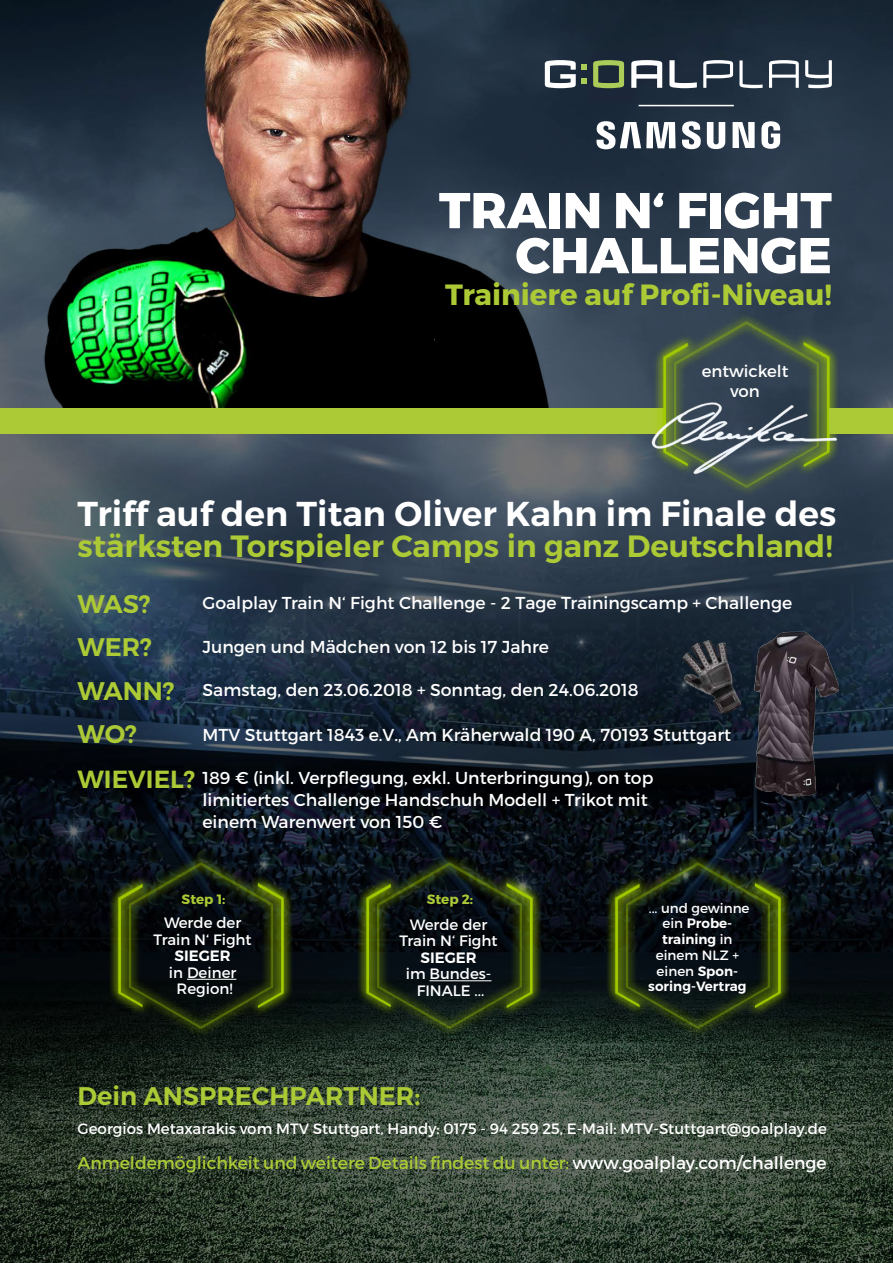
<style>
.page{position:relative;width:893px;height:1263px;background:#fff}
.page>*{position:absolute;margin:0;border:0;box-sizing:border-box;transform-origin:0 0}
.t1{font:800 50.25px/45px "Montserrat";color:#fff;text-align:right}
.t2{font:600 34.5px "Montserrat";color:#fff}
.t3{font:600 30.75px "Montserrat";color:#acca35}
.t4{font:700 29.25px "Montserrat";color:#acca35}
.t5{font:600 25.5px/43.5px "Montserrat";color:#acca35}
.t6{font:600 24.75px "Montserrat";color:#acca35}
.t7{font:17.25px/21.8px "Montserrat";color:#fff}
.t8{font:17.25px "Montserrat";color:#acca35}
.t9{font:16.5px/19.8px "Montserrat";color:#fff;text-align:center}
.t10{font:15px/16.5px "Montserrat";color:#fff;text-align:center}
.t11{font:600 15px "Montserrat";color:#fff}
.t12{font:600 13.5px/15.8px "Montserrat";color:#fff;text-align:center}
.t13{font:700 13.5px "Montserrat";color:#acca35}
.s1{font-weight:400}
.s2{color:#fff}
</style>
<div class="page">
<img style="left:0;top:0;width:893px;height:1263px">
<img style="left:31px;top:0;width:577px;height:408px">
<svg style="left:582px;top:65px;width:5px;height:5px"></svg>
<svg style="left:582px;top:79px;width:5px;height:5px"></svg>
<svg style="left:593px;top:60px;width:31px;height:28px"></svg>
<svg style="left:631px;top:60px;width:31px;height:28px"></svg>
<svg style="left:545px;top:60px;width:31px;height:28px"></svg>
<svg style="left:769px;top:60px;width:30px;height:28px"></svg>
<svg style="left:739px;top:60px;width:24px;height:28px"></svg>
<svg style="left:805px;top:60px;width:27px;height:28px"></svg>
<svg style="left:703px;top:60px;width:30px;height:28px"></svg>
<svg style="left:669px;top:60px;width:28px;height:28px"></svg>
<div style="left:371px;top:322px;width:63px;height:64px;background:#000"></div>
<svg style="left:596px;top:121px;width:184px;height:28px"></svg>
<hr style="left:639px;top:105px;width:95px;height:1px;background:#fff">
<div style="left:0;top:408px;width:664px;height:26px;background:#acca35"></div>
<img style="left:743px;top:628px;width:96px;height:176px">
<img style="left:640px;top:297px;width:217px;height:225px">
<div style="left:829px;top:408px;width:64px;height:26px;background:#acca35"></div>
<img style="left:646px;top:400px;width:195px;height:76px">
<img style="left:94px;top:837px;width:218px;height:226px">
<hr style="left:187px;top:979px;width:49px;height:1px;background:#fff">
<img style="left:343px;top:837px;width:217px;height:226px">
<hr style="left:429px;top:980px;width:62px;height:1px;background:#fff">
<img style="left:591px;top:837px;width:218px;height:226px">
<img style="left:667px;top:624px;width:94px;height:105px">
<h1 class="t1" style="left:439px;top:189px;width:394px">TRAIN N‘ FIGHT<br>CHALLENGE</h1>
<h3 class="t4" style="left:445px;top:277px;width:388px">Trainiere auf Profi-Niveau!</h3>
<p class="t9" style="left:702px;top:361px;width:88px">entwickelt von</p>
<h2 class="t2" style="left:78px;top:492px;width:760px">Triff auf den Titan Oliver Kahn im Finale des</h2>
<h3 class="t3" style="left:78px;top:527px;width:757px">stärksten Torspieler Camps in ganz Deutschland!</h3>
<h3 class="t5" style="left:78px;top:582px;width:99px">WAS?<br>WER?<br>WANN?<br>WO?</h3>
<h3 class="t6" style="left:78px;top:763px;width:119px">WIEVIEL?</h3>
<p class="t7" style="left:202px;top:592px;width:591px">Goalplay Train N‘ Fight Challenge - 2 Tage Trainingscamp + Challenge</p>
<p class="t7" style="left:202px;top:636px;width:348px">Jungen und Mädchen von 12 bis 17 Jahre</p>
<p class="t7" style="left:202px;top:679px;width:438px">Samstag, den 23.06.2018 + Sonntag, den 24.06.2018</p>
<p class="t7" style="left:202px;top:724px;width:530px">MTV Stuttgart 1843 e.V., Am Kräherwald 190 A, 70193 Stuttgart</p>
<p class="t7" style="left:202px;top:767px;width:452px">189 € (inkl. Verpflegung, exkl. Unterbringung), on top limitiertes Challenge Handschuh Modell + Trikot mit einem Warenwert von 150 €</p>
<p class="t13" style="left:182px;top:891px;width:45px">Step 1:</p>
<p class="t10" style="left:154px;top:915px;width:100px">Werde der<br>Train N‘ Fight</p>
<p class="t11" style="left:175px;top:947px;width:58px">SIEGER</p>
<p class="t10" style="left:169px;top:964px;width:69px">in Deiner<br>Region!</p>
<p class="t13" style="left:427px;top:891px;width:48px">Step 2:</p>
<p class="t10" style="left:400px;top:916px;width:100px">Werde der<br>Train N‘ Fight</p>
<p class="t11" style="left:420px;top:948px;width:58px">SIEGER</p>
<p class="t10" style="left:406px;top:966px;width:87px">im Bundes-<br>FINALE ...</p>
<p class="t12" style="left:648px;top:900px;width:103px"><span class="s1">... und gewinne ein</span> Probe&shy;training <span class="s1">in einem NLZ + einen</span> Spon&shy;soring-Vertrag</p>
<h3 class="t5" style="left:78px;top:1074px;width:344px">Dein ANSPRECHPARTNER:</h3>
<p class="t10" style="left:78px;top:1120px;width:751px">Georgios Metaxarakis vom MTV Stuttgart, Handy: 0175 - 94 259 25, E-Mail: MTV-Stuttgart@goalplay.de</p>
<p class="t8" style="left:78px;top:1152px;width:751px">Anmeldemöglichkeit und weitere Details findest du unter: <span class="s2">www.goalplay.com/challenge</span></p>
</div>
